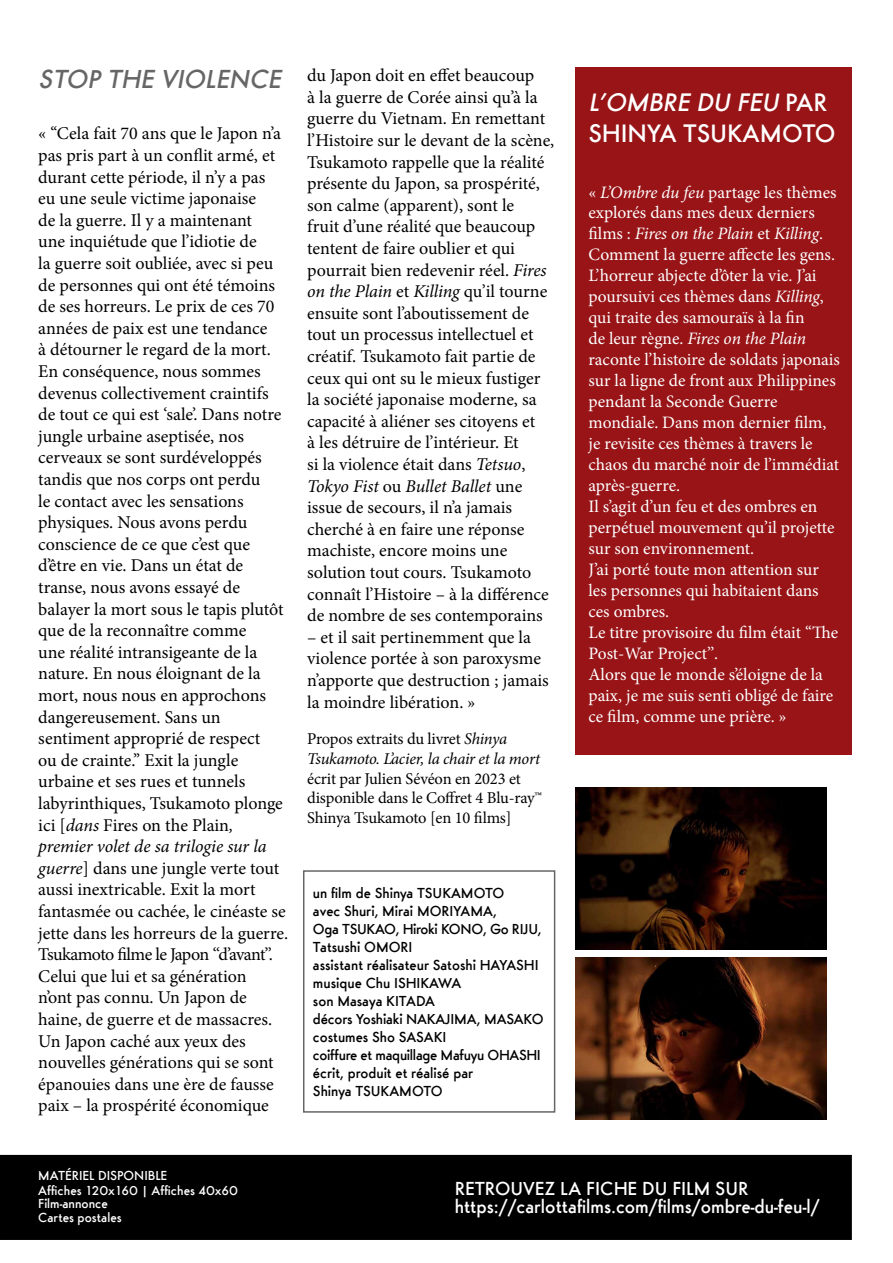
<style>
.page{position:relative;width:893px;height:1263px;background:#fff}
.page>*{position:absolute;margin:0;border:0;box-sizing:border-box;transform-origin:0 0}
.t1{font:italic 500 27px "Futura Ridendo";color:#656665}
.t2{font:500 26.25px/31.5px "Futura Ridendo";color:#fff}
.t3{font:500 19.5px/18px "Futura Ridendo";color:#fff}
.t4{font:18px/21.6px "Minion Pro";color:#000}
.t5{font:17.4px/21px "Minion Pro";color:#fff}
.t6{font:16.5px/19.8px "Minion Pro";letter-spacing:-.01em;color:#000}
.t7{font:italic 16.5px/19.8px "Minion Pro";letter-spacing:-.015em;color:#000}
.t8{font:500 15px/18px "Futura Ridendo";color:#000}
.t9{font:500 13.5px/15px "Futura Ridendo";color:#fff}
.s1{font-style:italic}
.s2{font-style:normal}
</style>
<div class="page">
<img style="left:575px;top:788px;width:251px;height:161px">
<img style="left:575px;top:957px;width:251px;height:162px">
<div style="left:1px;top:1156px;width:850px;height:83px;background:#000"></div>
<div style="left:0;top:1155px;width:852px;height:85px;border:2px solid #000"></div>
<div style="left:575px;top:67px;width:276px;height:687px;background:#981417"></div>
<div style="left:303px;top:870px;width:252px;height:243px;border:2px solid #656665"></div>
<h1 class="t1" style="left:38px;top:63px;width:250px">STOP THE VIOLENCE</h1>
<p class="t4" style="left:38px;top:123px;width:251px">« ‘‘Cela fait 70 ans que le Japon n’a pas pris part à un conflit armé, et durant cette période, il n’y a pas<br>eu une seule victime japonaise<br>de la guerre. Il y a maintenant<br>une inquiétude que l’idiotie de<br>la guerre soit oubliée, avec si peu de personnes qui ont été témoins de ses horreurs. Le prix de ces 70 années de paix est une tendance<br>à détourner le regard de la mort.<br>En conséquence, nous sommes devenus collectivement craintifs de tout ce qui est ‘sale’. Dans notre jungle urbaine aseptisée, nos cerveaux se sont surdéveloppés tandis que nos corps ont perdu<br>le contact avec les sensations physiques. Nous avons perdu conscience de ce que c’est que d’être en vie. Dans un état de transe, nous avons essayé de balayer la mort sous le tapis plutôt que de la reconnaître comme<br>une réalité intransigeante de la nature. En nous éloignant de la mort, nous nous en approchons dangereusement. Sans un sentiment approprié de respect<br>ou de crainte.’’ Exit la jungle urbaine et ses rues et tunnels labyrinthiques, Tsukamoto plonge ici [<span class="s1">dans</span> Fires on the Plain<span class="s1">, premier volet de sa trilogie sur la guerre</span>] dans une jungle verte tout aussi inextricable. Exit la mort fantasmée ou cachée, le cinéaste se jette dans les horreurs de la guerre.<br>Tsukamoto filme le Japon ‘‘d’avant’’.<br>Celui que lui et sa génération<br>n’ont pas connu. Un Japon de haine, de guerre et de massacres.<br>Un Japon caché aux yeux des nouvelles générations qui se sont épanouies dans une ère de fausse paix – la prospérité économique</p>
<p class="t4" style="left:307px;top:65px;width:249px">du Japon doit en effet beaucoup<br>à la guerre de Corée ainsi qu’à la guerre du Vietnam. En remettant l’Histoire sur le devant de la scène,<br>Tsukamoto rappelle que la réalité présente du Japon, sa prospérité, son calme (apparent), sont le<br>fruit d’une réalité que beaucoup tentent de faire oublier et qui pourrait bien redevenir réel. <span class="s1">Fires on the Plain</span> et <span class="s1">Killing</span> qu’il tourne ensuite sont l’aboutissement de tout un processus intellectuel et créatif. Tsukamoto fait partie de ceux qui ont su le mieux fustiger la société japonaise moderne, sa capacité à aliéner ses citoyens et<br>à les détruire de l’intérieur. Et<br>si la violence était dans <span class="s1">Tetsuo</span>,<br><span class="s1">Tokyo Fist</span> ou <span class="s1">Bullet Ballet</span> une issue de secours, il n’a jamais cherché à en faire une réponse machiste, encore moins une solution tout cours. Tsukamoto connaît l’Histoire – à la différence de nombre de ses contemporains</p>
<p class="t4" style="left:307px;top:626px;width:243px">– et il sait pertinemment que la violence portée à son paroxysme n’apporte que destruction ; jamais la moindre libération. »</p>
<p class="t7" style="left:307px;top:729px;width:235px"><span class="s2">Propos extraits du livret</span> Shinya<br>Tsukamoto. L’acier, la chair et la mort</p>
<p class="t6" style="left:307px;top:768px;width:237px">écrit par Julien Sévéon en 2023 et disponible dans le Coffret 4 Blu-ray™<br>Shinya Tsukamoto [en 10 films]</p>
<p class="t8" style="left:313px;top:884px;width:232px">un film de Shinya TSUKAMOTO<br>avec Shuri, Mirai MORIYAMA,<br>Oga TSUKAO, Hiroki KONO, Go RIJU,<br>Tatsushi OMORI<br>assistant réalisateur Satoshi HAYASHI musique Chu ISHIKAWA<br>son Masaya KITADA<br>décors Yoshiaki NAKAJIMA, MASAKO costumes Sho SASAKI<br>coiffure et maquillage Mafuyu OHASHI écrit, produit et réalisé par<br>Shinya TSUKAMOTO</p>
<h2 class="t2" style="left:588px;top:86px;width:249px"><span class="s1">L’OMBRE DU FEU</span> PA R<br>SHINYA TSUKAMOTO</h2>
<p class="t5" style="left:588px;top:182px;width:253px">« <span class="s1">L’Ombre du feu</span> partage les thèmes explorés dans mes deux derniers films : <span class="s1">Fires on the Plain</span> et <span class="s1">Killing</span>.<br>Comment la guerre affecte les gens.<br>L’horreur abjecte d’ôter la vie. J’ai poursuivi ces thèmes dans <span class="s1">Killing</span>, qui traite des samouraïs à la fin<br>de leur règne. <span class="s1">Fires on the Plain </span>raconte l’histoire de soldats japonais sur la ligne de front aux Philippines pendant la Seconde Guerre mondiale. Dans mon dernier film, je revisite ces thèmes à travers le chaos du marché noir de l’immédiat après-guerre.<br>Il s’agit d’un feu et des ombres en perpétuel mouvement qu’il projette sur son environnement.<br>J’ai porté toute mon attention sur les personnes qui habitaient dans ces ombres.<br>Le titre provisoire du film était ‘‘The<br>Post-War Project’’.<br>Alors que le monde s’éloigne de la paix, je me suis senti obligé de faire ce film, comme une prière. »</p>
<p class="t9" style="left:38px;top:1168px;width:201px">MATÉRIEL DISPONIBLE<br>Affiches 120x160 | Affiches 40x60</p>
<p class="t9" style="left:38px;top:1197px;width:85px;line-height:13.5px">Film-annonce<br>Cartes postales</p>
<p class="t3" style="left:455px;top:1180px;width:366px">RETROUVEZ LA FICHE DU FILM SUR https://carlottafilms.com/films/ombre-du-feu-l/</p>
</div>
